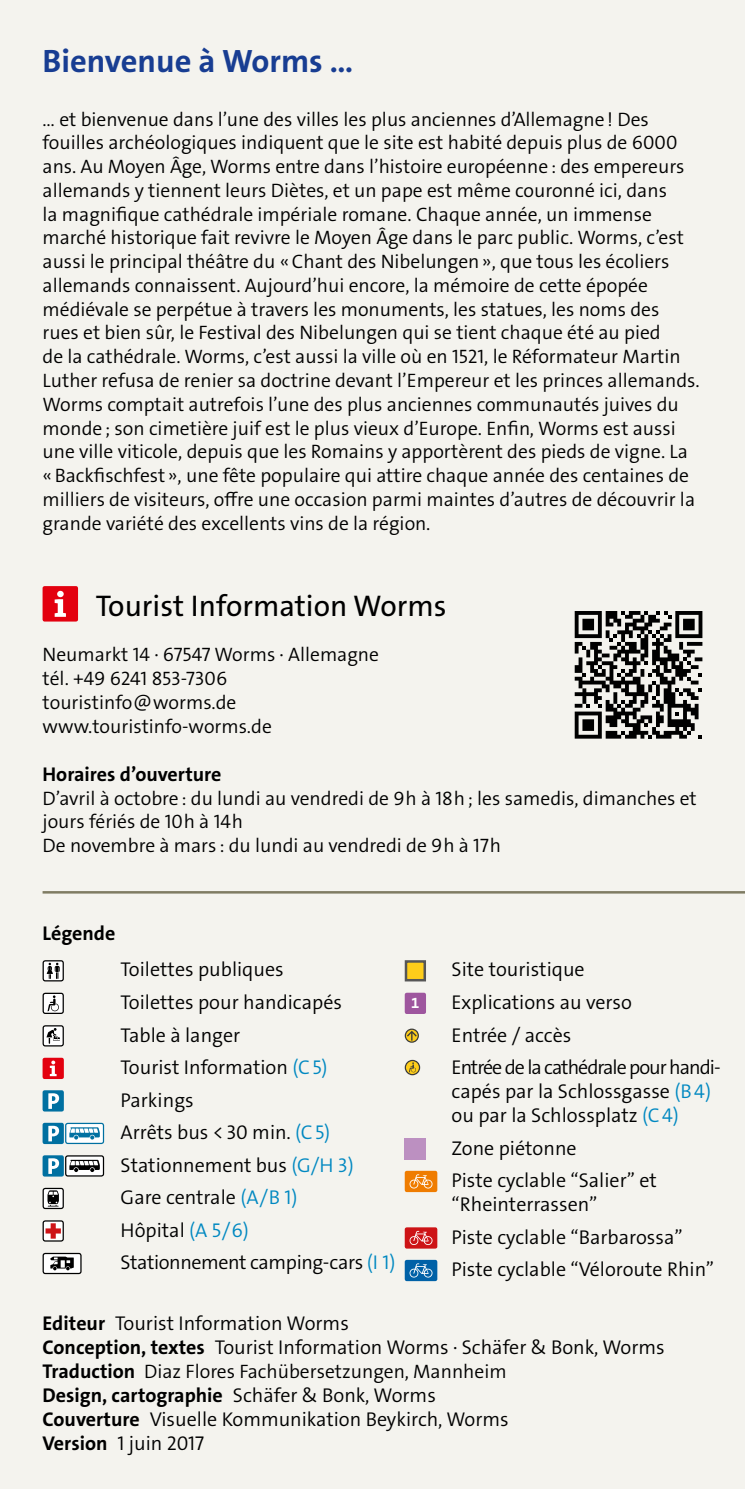
<style>
.page{position:relative;width:745px;height:1489px;background:#fff}
.page>*{position:absolute;margin:0;border:0;box-sizing:border-box;transform-origin:0 0}
.t1{font:32.5px "The Sans LP7 Bld";color:#183d92}
.t2{font:30px "The Sans LP5 Plain";color:#000}
.t3{font:20px/32.5px "The Sans LP4 Se Lig";color:#000}
.t4{font:20px "The Sans LP7 Bld";color:#000}
.t5{font:20px/32.5px "The Sans LP4 Se Lig";letter-spacing:-.02em;color:#000}
.t6{font:19.5px/23.8px "The Sans LP4 Se Lig";color:#000}
.t7{font:15px "The Sans LP7 Bld";color:#fff}
.s1{color:#0088c1}
.s2{font-family:"The Sans LP7 Bld"}
.s3{font-family:"The Sans LP7 Bld";font-size:20px}
.s4{font-family:"The Sans LP4 Se Lig"}
</style>
<div class="page">
<div style="left:0;top:0;width:744px;height:1488px;background:#f4f3ee"></div>
<div style="left:43px;top:960px;width:20px;height:20px;background:#fff;border-radius:2px"></div>
<div style="left:43px;top:960px;width:21px;height:21px;border:1px solid #000;border-radius:2px"></div>
<svg style="left:47px;top:962px;width:13px;height:16px"></svg>
<div style="left:43px;top:993px;width:20px;height:20px;background:#fff;border-radius:2px"></div>
<div style="left:43px;top:992px;width:21px;height:21px;border:1px solid #000;border-radius:2px"></div>
<svg style="left:47px;top:995px;width:12px;height:16px"></svg>
<div style="left:43px;top:1025px;width:20px;height:20px;background:#fff;border-radius:2px"></div>
<div style="left:43px;top:1025px;width:21px;height:21px;border:1px solid #000;border-radius:2px"></div>
<svg style="left:46px;top:1028px;width:14px;height:15px"></svg>
<div style="left:43px;top:1057px;width:21px;height:21px;background:#e3000f;border-radius:2px"></div>
<svg style="left:50px;top:1060px;width:7px;height:16px"></svg>
<div style="left:43px;top:1090px;width:21px;height:21px;background:#0070a1;border-radius:2px"></div>
<svg style="left:48px;top:1093px;width:11px;height:15px"></svg>
<div style="left:43px;top:1122px;width:21px;height:21px;background:#0070a1;border-radius:2px"></div>
<svg style="left:48px;top:1125px;width:11px;height:16px"></svg>
<div style="left:66px;top:1123px;width:37px;height:20px;background:#fff;border-radius:2px"></div>
<div style="left:65px;top:1122px;width:39px;height:21px;border:1px solid #0070a1;border-radius:2px"></div>
<svg style="left:69px;top:1127px;width:31px;height:12px"></svg>
<div style="left:43px;top:1155px;width:21px;height:21px;background:#0070a1;border-radius:2px"></div>
<svg style="left:48px;top:1158px;width:11px;height:15px"></svg>
<div style="left:66px;top:1155px;width:37px;height:20px;background:#fff;border-radius:2px"></div>
<div style="left:65px;top:1155px;width:39px;height:21px;border:1px solid #000;border-radius:2px"></div>
<svg style="left:69px;top:1159px;width:31px;height:12px"></svg>
<svg style="left:43px;top:1188px;width:20px;height:20px"></svg>
<div style="left:43px;top:1187px;width:21px;height:21px;border:1px solid #000;border-radius:2px"></div>
<svg style="left:47px;top:1190px;width:12px;height:16px"></svg>
<div style="left:43px;top:1220px;width:20px;height:20px;background:#fff;border-radius:2px"></div>
<div style="left:43px;top:1220px;width:21px;height:21px;border:1px solid #000;border-radius:2px"></div>
<svg style="left:45px;top:1223px;width:16px;height:15px"></svg>
<svg style="left:43px;top:1253px;width:38px;height:20px"></svg>
<div style="left:43px;top:1252px;width:38px;height:21px;border:1px solid #000;border-radius:2px"></div>
<svg style="left:50px;top:1256px;width:24px;height:14px"></svg>
<div style="left:404px;top:960px;width:22px;height:21px;background:#fecd1a;border:2px solid #565656"></div>
<div style="left:404px;top:992px;width:22px;height:21px;background:#9e569e;border-radius:2px"></div>
<div style="left:405px;top:1029px;width:13px;height:13px;background:#635937;border-radius:50%"></div>
<div style="left:404px;top:1028px;width:14px;height:14px;border:1px solid #3b3b3a;border-radius:50%"></div>
<svg style="left:406px;top:1030px;width:10px;height:10px"></svg>
<svg style="left:405px;top:1060px;width:14px;height:14px"></svg>
<div style="left:404px;top:1059px;width:16px;height:16px;border:1px solid #3b3b3a;border-radius:50%"></div>
<svg style="left:408px;top:1062px;width:8px;height:10px"></svg>
<svg style="left:404px;top:1138px;width:22px;height:21px"></svg>
<div style="left:404px;top:1170px;width:33px;height:21px;background:#ef7c00;border-radius:2px"></div>
<svg style="left:409px;top:1174px;width:24px;height:15px"></svg>
<div style="left:404px;top:1227px;width:33px;height:21px;background:#cd1316;border-radius:2px"></div>
<svg style="left:409px;top:1230px;width:24px;height:15px"></svg>
<div style="left:404px;top:1259px;width:33px;height:21px;background:#0061a7;border-radius:2px"></div>
<svg style="left:409px;top:1263px;width:24px;height:15px"></svg>
<hr style="left:43px;top:891px;width:701px;height:2px;background:#7f7c63">
<div style="left:43px;top:586px;width:35px;height:35px;background:#e3000f;border-radius:2px"></div>
<svg style="left:55px;top:591px;width:11px;height:26px"></svg>
<svg style="left:574px;top:611px;width:128px;height:127px"></svg>
<h1 class="t1" style="left:43px;top:40px;width:312px">Bienvenue à Worms …</h1>
<p class="t6" style="left:43px;top:107px;width:658px">… et bienvenue dans l’une des villes les plus anciennes d’Allemagne! Des fouilles archéologiques indiquent que le site est habité depuis plus de 6000 ans. Au Moyen Âge, Worms entre dans l’histoire européenne: des empereurs allemands y tiennent leurs Diètes, et un pape est même couronné ici, dans<br>la magnifique cathédrale impériale romane. Chaque année, un immense marché historique fait revivre le Moyen Âge dans le parc public. Worms, c’est aussi le principal théâtre du «Chant des Nibelungen», que tous les écoliers allemands connaissent. Aujourd’hui encore, la mémoire de cette épopée médiévale se perpétue à travers les monuments, les statues, les noms des rues et bien sûr, le Festival des Nibelungen qui se tient chaque été au pied<br>de la cathédrale. Worms, c’est aussi la ville où en 1521, le Réformateur Martin Luther refusa de renier sa doctrine devant l’Empereur et les princes allemands.<br>Worms comptait autrefois l’une des plus anciennes communautés juives du monde; son cimetière juif est le plus vieux d’Europe. Enfin, Worms est aussi une ville viticole, depuis que les Romains y apportèrent des pieds de vigne. La «Backfischfest », une fête populaire qui attire chaque année des centaines de milliers de visiteurs, offre une occasion parmi maintes d’autres de découvrir la grande variété des excellents vins de la région.</p>
<h2 class="t2" style="left:96px;top:586px;width:352px">Tourist Information Worms</h2>
<p class="t6" style="left:43px;top:643px;width:338px">Neumarkt 14 · 67547 Worms · Allemagne tél. +49 6241 853-7306 touristinfo@worms.de www.touristinfo-worms.de</p>
<p class="t4" style="left:43px;top:761px;width:180px">Horaires d’ouverture</p>
<p class="t6" style="left:43px;top:786px;width:655px">D’avril à octobre: du lundi au vendredi de 9h à 18h; les samedis, dimanches et jours fériés de 10h à 14h<br>De novembre à mars : du lundi au vendredi de 9h à 17h</p>
<p class="t4" style="left:43px;top:920px;width:74px">Légende</p>
<p class="t3" style="left:120px;top:953px;width:276px">Toilettes publiques<br>Toilettes pour handicapés<br>Table à langer<br>Tourist Information <span class="s1">(C5)<br></span>Parkings<br>Arrêts bus &lt;30 min. <span class="s1">(C5)<br></span>Stationnement bus <span class="s1">(G/H 3)<br></span>Gare centrale <span class="s1">(A/B 1)<br></span>Hôpital <span class="s1">(A 5/6)<br></span>Stationnement camping-cars <span class="s1">(I 1)</span></p>
<p class="t3" style="left:451px;top:953px;width:134px">Site touristique</p>
<p class="t7" style="left:411px;top:993px;width:10px">1</p>
<p class="t5" style="left:451px;top:986px;width:270px">Explications au verso<br>Entrée / accès<br>Entrée de la cathédrale pour handi-</p>
<p class="t3" style="left:451px;top:1079px;width:261px;line-height:24px">capés par la Schlossgasse <span class="s1">(B4) </span>ou par la Schlossplatz <span class="s1">(C4)</span></p>
<p class="t3" style="left:451px;top:1131px;width:207px">Zone piétonne<br>Piste cyclable “Salier” et</p>
<p class="t3" style="left:451px;top:1188px;width:264px">“Rheinterrassen”<br>Piste cyclable “Barbarossa”<br>Piste cyclable “Véloroute Rhin”</p>
<p class="t3" style="left:43px;top:1310px;width:623px;line-height:24px"><span class="s2">Editeur</span> Tourist Information Worms<br><span class="s2">Conception, textes</span> Tourist Information Worms · Schäfer &amp; Bonk, Worms</p>
<p class="t6" style="left:43px;top:1359px;width:465px"><span class="s3">Traduction</span> Diaz Flores Fachübersetzungen, Mannheim</p>
<p class="t4" style="left:43px;top:1381px;width:394px">Design, cartographie <span class="s4">Schäfer &amp; Bonk, Worms</span></p>
<p class="t3" style="left:43px;top:1406px;width:467px;line-height:24px"><span class="s2">Couverture</span> Visuelle Kommunikation Beykirch, Worms<br><span class="s2">Version</span> 1 juin 2017</p>
</div>
